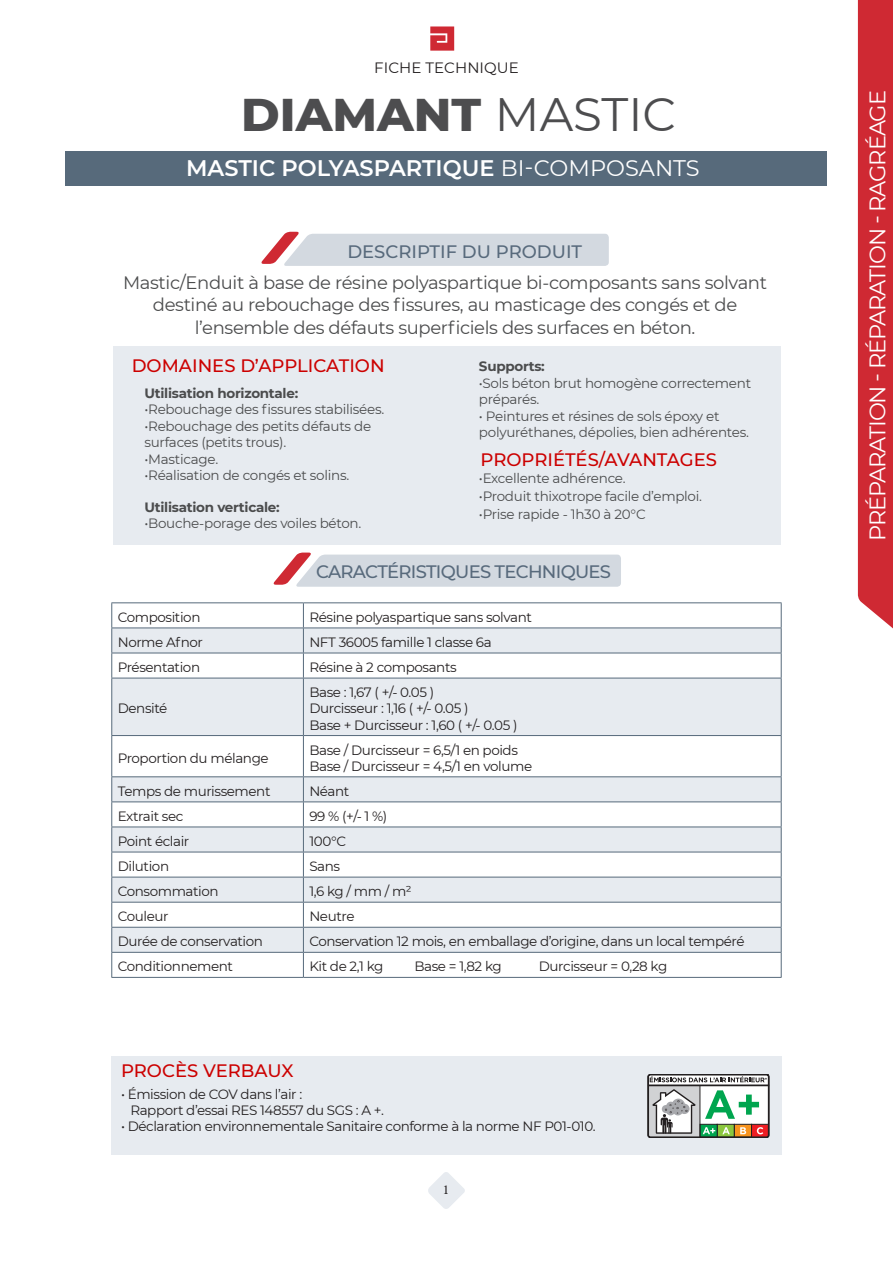
<style>
.page{position:relative;width:893px;height:1263px;background:#fff}
.page>*{position:absolute;margin:0;border:0;box-sizing:border-box;transform-origin:0 0}
.t1{font:800 46.8px "Montserrat";color:#4d4d4f}
.t2{font:600 22.5px "Montserrat";color:#fff}
.t3{font:22.5px "Montserrat";letter-spacing:-.05em;color:#fff}
.t4{font:18px/22.5px "Montserrat";letter-spacing:-.02em;color:#4b4c4d;text-align:center}
.t5{font:500 18px "Montserrat";color:#c00}
.t6{font:500 18px "Montserrat";letter-spacing:-.04em;color:#586a7c}
.t7{font:500 18px "Montserrat";color:#586a7c}
.t8{font:15px "Montserrat";letter-spacing:.005em;color:#231f20}
.t9{font:13.5px "Montserrat";letter-spacing:-.03em;color:#231f20}
.t10{font:13.5px/16.5px "Montserrat";letter-spacing:-.02em;color:#4b4c4d}
.t11{font:700 13.5px "Montserrat";letter-spacing:-.02em;color:#4b4c4d}
.t12{font:13.5px "Minion Pro";color:#231f20}
.s1{font-weight:400}
</style>
<div class="page">
<svg style="left:428px;top:1172px;width:37px;height:37px"></svg>
<div style="left:66px;top:151px;width:761px;height:34px;background:#576a7b"></div>
<svg style="left:430px;top:26px;width:24px;height:25px"></svg>
<div style="left:858px;top:0;width:35px;height:629px;background:#cf2933"></div>
<svg style="left:261px;top:232px;width:348px;height:34px;background:#d7d6dd"></svg>
<svg style="left:273px;top:553px;width:348px;height:34px;background:#d7d6dd"></svg>
<div style="left:113px;top:346px;width:667px;height:199px;background:#e7ebf0"></div>
<svg style="left:112px;top:628px;width:669px;height:324px;fill:#e7ebf0"></svg>
<hr style="left:111px;top:602px;width:192px;height:1px;background:#576a7b">
<hr style="left:303px;top:602px;width:479px;height:1px;background:#576a7b">
<hr style="left:111px;top:627px;width:192px;height:1px;background:#576a7b">
<hr style="left:303px;top:627px;width:479px;height:1px;background:#576a7b">
<hr style="left:111px;top:653px;width:192px;height:1px;background:#576a7b">
<svg style="left:111px;top:603px;width:1px;height:75px"></svg>
<hr style="left:303px;top:653px;width:479px;height:1px;background:#576a7b">
<svg style="left:303px;top:603px;width:1px;height:75px"></svg>
<svg style="left:781px;top:603px;width:1px;height:75px"></svg>
<hr style="left:111px;top:678px;width:192px;height:1px;background:#576a7b">
<hr style="left:111px;top:678px;width:1px;height:57px;background:#576a7b">
<hr style="left:303px;top:678px;width:479px;height:1px;background:#576a7b">
<hr style="left:303px;top:678px;width:1px;height:57px;background:#576a7b">
<hr style="left:781px;top:678px;width:1px;height:57px;background:#576a7b">
<hr style="left:111px;top:735px;width:192px;height:1px;background:#576a7b">
<hr style="left:111px;top:736px;width:1px;height:40px;background:#576a7b">
<hr style="left:303px;top:735px;width:479px;height:1px;background:#576a7b">
<hr style="left:303px;top:736px;width:1px;height:40px;background:#576a7b">
<hr style="left:781px;top:736px;width:1px;height:40px;background:#576a7b">
<hr style="left:111px;top:776px;width:192px;height:1px;background:#576a7b">
<hr style="left:303px;top:776px;width:479px;height:1px;background:#576a7b">
<hr style="left:111px;top:801px;width:192px;height:1px;background:#576a7b">
<hr style="left:303px;top:801px;width:479px;height:1px;background:#576a7b">
<hr style="left:111px;top:826px;width:192px;height:1px;background:#576a7b">
<hr style="left:303px;top:826px;width:479px;height:1px;background:#576a7b">
<hr style="left:111px;top:852px;width:192px;height:1px;background:#576a7b">
<hr style="left:303px;top:852px;width:479px;height:1px;background:#576a7b">
<hr style="left:111px;top:877px;width:192px;height:1px;background:#576a7b">
<hr style="left:303px;top:877px;width:479px;height:1px;background:#576a7b">
<hr style="left:111px;top:902px;width:192px;height:1px;background:#576a7b">
<hr style="left:303px;top:902px;width:479px;height:1px;background:#576a7b">
<hr style="left:111px;top:927px;width:192px;height:1px;background:#576a7b">
<hr style="left:303px;top:927px;width:479px;height:1px;background:#576a7b">
<hr style="left:111px;top:952px;width:192px;height:1px;background:#576a7b">
<svg style="left:111px;top:777px;width:1px;height:200px"></svg>
<hr style="left:303px;top:952px;width:479px;height:1px;background:#576a7b">
<svg style="left:303px;top:777px;width:1px;height:200px"></svg>
<svg style="left:781px;top:777px;width:1px;height:200px"></svg>
<hr style="left:111px;top:977px;width:192px;height:1px;background:#576a7b">
<hr style="left:303px;top:977px;width:479px;height:1px;background:#576a7b">
<div style="left:111px;top:1057px;width:671px;height:98px;background:#e7ebf0"></div>
<svg style="left:648px;top:1074px;width:121px;height:64px;background:#aeb8ab"></svg>
<p class="t8" style="left:374px;top:57px;width:146px">FICHE TECHNIQUE</p>
<p class="t1" style="left:241px;top:80px;width:437px">DIAMANT <span class="s1">MASTIC</span></p>
<p class="t2" style="left:186px;top:152px;width:515px">MASTIC POLYASPARTIQUE <span class="s1">BI-COMPOSANTS</span></p>
<p class="t7" style="left:347px;top:239px;width:236px">DESCRIPTIF DU PRODUIT</p>
<p class="t4" style="left:123px;top:270px;width:645px">Mastic/Enduit à base de résine polyaspartique bi-composants sans solvant destiné au rebouchage des fissures, au masticage des congés et de l’ensemble des défauts superficiels des surfaces en béton.</p>
<p class="t5" style="left:132px;top:353px;width:254px">DOMAINES D’APPLICATION</p>
<p class="t11" style="left:144px;top:383px;width:155px">Utilisation horizontale:</p>
<p class="t10" style="left:144px;top:401px;width:241px">•Rebouchage des fissures stabilisées.</p>
<p class="t10" style="left:144px;top:417px;width:228px">•Rebouchage des petits défauts de surfaces (petits trous).</p>
<p class="t10" style="left:144px;top:450px;width:75px">•Masticage.</p>
<p class="t10" style="left:144px;top:467px;width:206px">•Réalisation de congés et solins.</p>
<p class="t11" style="left:144px;top:497px;width:137px">Utilisation verticale:</p>
<p class="t10" style="left:144px;top:515px;width:218px">•Bouche-porage des voiles béton.</p>
<p class="t11" style="left:479px;top:357px;width:67px">Supports:</p>
<p class="t10" style="left:479px;top:374px;width:274px">•Sols béton brut homogène correctement préparés.</p>
<p class="t10" style="left:479px;top:407px;width:271px">• Peintures et résines de sols époxy et polyuréthanes, dépolies, bien adhérentes.</p>
<p class="t5" style="left:480px;top:447px;width:238px">PROPRIÉTÉS/AVANTAGES</p>
<p class="t10" style="left:479px;top:470px;width:148px">•Excellente adhérence.</p>
<p class="t10" style="left:479px;top:487px;width:225px">•Produit thixotrope facile d’emploi.</p>
<p class="t10" style="left:479px;top:505px;width:168px">•Prise rapide - 1h30 à 20°C</p>
<p class="t6" style="left:316px;top:559px;width:296px">CARACTÉRISTIQUES TECHNIQUES</p>
<p class="t9" style="left:118px;top:608px;width:84px">Composition</p>
<p class="t9" style="left:309px;top:608px;width:224px">Résine polyaspartique sans solvant</p>
<p class="t9" style="left:118px;top:633px;width:87px">Norme Afnor</p>
<p class="t9" style="left:309px;top:633px;width:184px">NFT 36005 famille 1 classe 6a</p>
<p class="t9" style="left:118px;top:658px;width:84px">Présentation</p>
<p class="t9" style="left:309px;top:658px;width:149px">Résine à 2 composants</p>
<p class="t9" style="left:118px;top:699px;width:51px">Densité</p>
<p class="t9" style="left:309px;top:683px;width:126px">Base : 1,67 ( +/- 0.05 )</p>
<p class="t9" style="left:309px;top:699px;width:161px">Durcisseur : 1,16 ( +/- 0.05 )</p>
<p class="t9" style="left:309px;top:715px;width:210px">Base + Durcisseur : 1,60 ( +/- 0.05 )</p>
<p class="t9" style="left:118px;top:749px;width:152px">Proportion du mélange</p>
<p class="t9" style="left:309px;top:740px;width:210px">Base / Durcisseur = 6,5/1 en poids</p>
<p class="t9" style="left:309px;top:757px;width:224px">Base / Durcisseur = 4,5/1 en volume</p>
<p class="t9" style="left:118px;top:782px;width:154px">Temps de murissement</p>
<p class="t9" style="left:309px;top:782px;width:41px">Néant</p>
<p class="t9" style="left:118px;top:807px;width:67px">Extrait sec</p>
<p class="t9" style="left:309px;top:807px;width:79px">99 % (+/- 1 %)</p>
<p class="t9" style="left:118px;top:832px;width:73px">Point éclair</p>
<p class="t9" style="left:309px;top:832px;width:38px">100°C</p>
<p class="t9" style="left:118px;top:857px;width:53px">Dilution</p>
<p class="t9" style="left:309px;top:857px;width:32px">Sans</p>
<p class="t9" style="left:118px;top:882px;width:102px">Consommation</p>
<p class="t9" style="left:309px;top:882px;width:104px">1,6 kg / mm / m²</p>
<p class="t9" style="left:118px;top:907px;width:52px">Couleur</p>
<p class="t9" style="left:309px;top:907px;width:47px">Neutre</p>
<p class="t9" style="left:118px;top:932px;width:147px">Durée de conservation</p>
<p class="t9" style="left:309px;top:932px;width:437px">Conservation 12 mois, en emballage d’origine, dans un local tempéré</p>
<p class="t9" style="left:118px;top:957px;width:117px">Conditionnement</p>
<p class="t9" style="left:309px;top:957px;width:76px">Kit de 2,1 kg</p>
<p class="t9" style="left:414px;top:957px;width:89px">Base = 1,82 kg</p>
<p class="t9" style="left:539px;top:957px;width:130px">Durcisseur = 0,28 kg</p>
<p class="t5" style="left:121px;top:1058px;width:174px">PROCÈS VERBAUX</p>
<p class="t9" style="left:121px;top:1085px;width:183px">• Émission de COV dans l’air :</p>
<p class="t9" style="left:130px;top:1101px;width:255px">Rapport d’essai RES 148557 du SGS : A +.</p>
<p class="t9" style="left:121px;top:1117px;width:476px">• Déclaration environnementale Sanitaire conforme à la norme NF P01-010.</p>
<p class="t12" style="left:443px;top:1180px;width:8px">1</p>
<p class="t3" style="left:862px;top:541px;width:452px;rotate:-90deg">PRÉPARATION - RÉPARATION - RAGRÉAGE</p>
</div>
